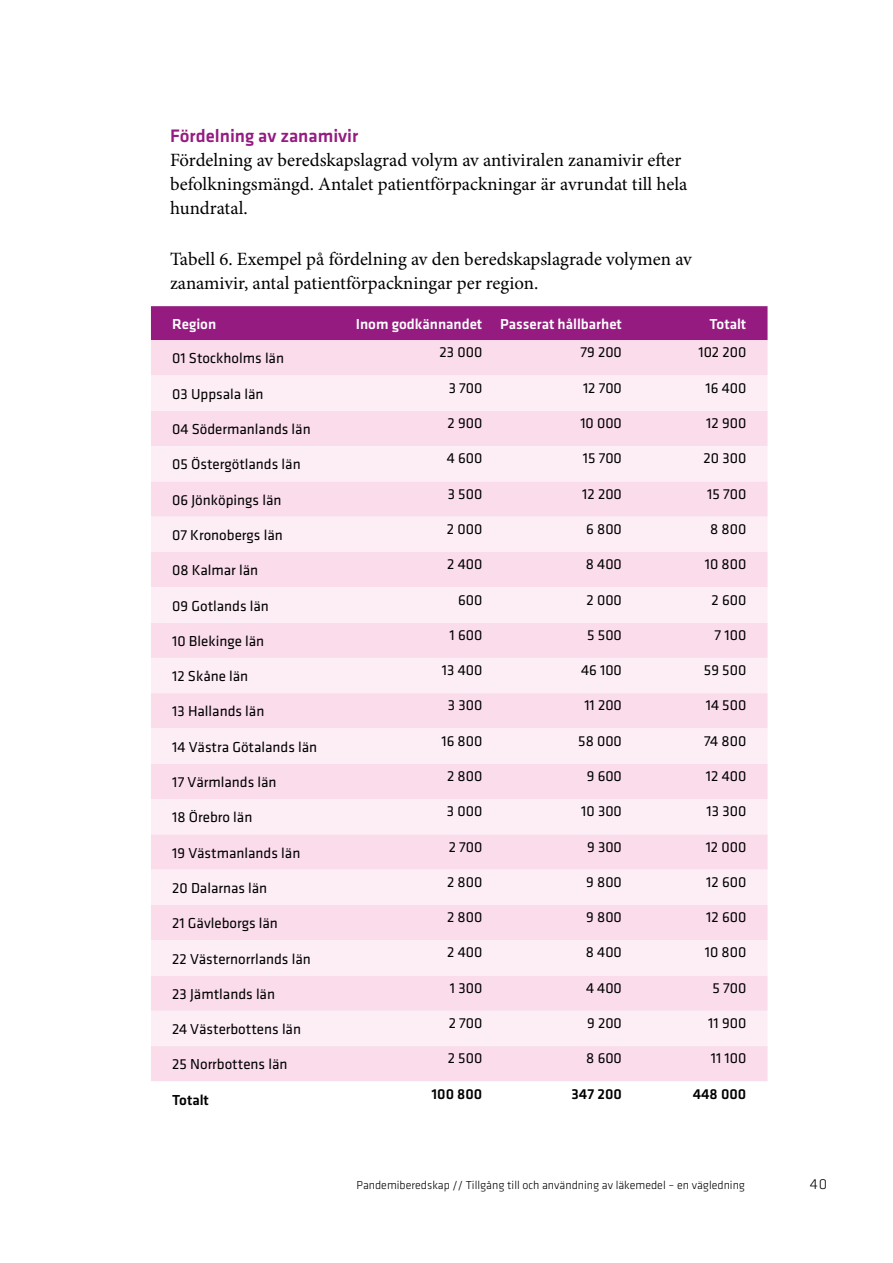
<style>
.page{position:relative;width:893px;height:1263px;background:#fff}
.page>*{position:absolute;margin:0;border:0;box-sizing:border-box;transform-origin:0 0}
.Brödtext{font:18.75px/24px "Minion Pro";color:#000}
.Mellanrubrik{font:500 18.75px "Klavika";color:#951b81}
.Tabell_3_Fördelning{font:15px "Klavika";color:#000}
.Tabell_3_Fördelning-2{font:500 15px "Klavika";color:#fff}
.Tabell_3_Fördelning-3{font:500 15px "Klavika";color:#000}
.t1{font:300 15px "Klavika";color:#000}
.t2{font:300 12px "Klavika";color:#000}
</style>
<div class="page">
<div style="left:151px;top:306px;width:616px;height:34px;background:#951b81"></div>
<div style="left:151px;top:340px;width:616px;height:741px;background:#fadceb"></div>
<svg style="left:151px;top:375px;width:616px;height:671px;background:#fbe5f0"></svg>
<h2 class="Mellanrubrik" style="left:170px;top:123px;width:190px">Fördelning av zanamivir</h2>
<p class="Brödtext" style="left:170px;top:148px;width:519px">Fördelning av beredskapslagrad volym av antiviralen zanamivir efter befolkningsmängd. Antalet patientförpackningar är avrundat till hela hundratal.</p>
<p class="Brödtext" style="left:170px;top:247px;width:523px">Tabell 6. Exempel på fördelning av den beredskapslagrade volymen av zanamivir, antal patientförpackningar per region.</p>
<p class="Tabell_3_Fördelning-2" style="left:172px;top:314px;width:46px">Region</p>
<p class="Tabell_3_Fördelning-2" style="left:356px;top:314px;width:128px">Inom godkännandet</p>
<p class="Tabell_3_Fördelning-2" style="left:500px;top:314px;width:123px">Passerat hållbarhet</p>
<p class="Tabell_3_Fördelning-2" style="left:709px;top:314px;width:38px">Totalt</p>
<p class="Tabell_3_Fördelning" style="left:172px;top:349px;width:113px">01 Stockholms län</p>
<p class="Tabell_3_Fördelning" style="left:440px;top:343px;width:44px">23 000</p>
<p class="Tabell_3_Fördelning" style="left:581px;top:343px;width:43px">79 200</p>
<p class="Tabell_3_Fördelning" style="left:698px;top:343px;width:49px">102 200</p>
<p class="Tabell_3_Fördelning" style="left:172px;top:384px;width:93px">03 Uppsala län</p>
<p class="Tabell_3_Fördelning" style="left:172px;top:419px;width:140px">04 Södermanlands län</p>
<p class="Tabell_3_Fördelning" style="left:449px;top:378px;width:35px">3 700</p>
<p class="Tabell_3_Fördelning" style="left:583px;top:378px;width:40px">12 700</p>
<p class="Tabell_3_Fördelning" style="left:705px;top:378px;width:42px">16 400</p>
<p class="Tabell_3_Fördelning" style="left:448px;top:413px;width:36px">2 900</p>
<p class="Tabell_3_Fördelning" style="left:580px;top:413px;width:43px">10 000</p>
<p class="Tabell_3_Fördelning" style="left:706px;top:413px;width:42px">12 900</p>
<p class="Tabell_3_Fördelning" style="left:172px;top:455px;width:130px">05 Östergötlands län</p>
<p class="Tabell_3_Fördelning" style="left:447px;top:449px;width:37px">4 600</p>
<p class="Tabell_3_Fördelning" style="left:583px;top:449px;width:40px">15 700</p>
<p class="Tabell_3_Fördelning" style="left:704px;top:449px;width:44px">20 300</p>
<p class="Tabell_3_Fördelning" style="left:172px;top:490px;width:111px">06 Jönköpings län</p>
<p class="Tabell_3_Fördelning" style="left:448px;top:484px;width:36px">3 500</p>
<p class="Tabell_3_Fördelning" style="left:582px;top:484px;width:41px">12 200</p>
<p class="Tabell_3_Fördelning" style="left:707px;top:484px;width:40px">15 700</p>
<p class="Tabell_3_Fördelning" style="left:172px;top:525px;width:112px">07 Kronobergs län</p>
<p class="Tabell_3_Fördelning" style="left:447px;top:519px;width:37px">2 000</p>
<p class="Tabell_3_Fördelning" style="left:586px;top:519px;width:37px">6 800</p>
<p class="Tabell_3_Fördelning" style="left:710px;top:519px;width:38px">8 800</p>
<p class="Tabell_3_Fördelning" style="left:172px;top:560px;width:87px">08 Kalmar län</p>
<p class="Tabell_3_Fördelning" style="left:447px;top:554px;width:37px">2 400</p>
<p class="Tabell_3_Fördelning" style="left:586px;top:554px;width:37px">8 400</p>
<p class="Tabell_3_Fördelning" style="left:705px;top:554px;width:43px">10 800</p>
<p class="Tabell_3_Fördelning" style="left:172px;top:596px;width:98px">09 Gotlands län</p>
<p class="Tabell_3_Fördelning" style="left:458px;top:590px;width:26px">600</p>
<p class="Tabell_3_Fördelning" style="left:587px;top:590px;width:37px">2 000</p>
<p class="Tabell_3_Fördelning" style="left:711px;top:590px;width:36px">2 600</p>
<p class="Tabell_3_Fördelning" style="left:172px;top:631px;width:93px">10 Blekinge län</p>
<p class="Tabell_3_Fördelning" style="left:450px;top:625px;width:34px">1 600</p>
<p class="Tabell_3_Fördelning" style="left:587px;top:625px;width:36px">5 500</p>
<p class="Tabell_3_Fördelning" style="left:715px;top:625px;width:33px">7 100</p>
<p class="Tabell_3_Fördelning" style="left:172px;top:666px;width:78px">12 Skåne län</p>
<p class="Tabell_3_Fördelning" style="left:442px;top:660px;width:42px">13 400</p>
<p class="Tabell_3_Fördelning" style="left:581px;top:660px;width:42px">46 100</p>
<p class="Tabell_3_Fördelning" style="left:704px;top:660px;width:44px">59 500</p>
<p class="Tabell_3_Fördelning" style="left:172px;top:702px;width:94px">13 Hallands län</p>
<p class="Tabell_3_Fördelning" style="left:448px;top:696px;width:36px">3 300</p>
<p class="Tabell_3_Fördelning" style="left:584px;top:696px;width:39px">11 200</p>
<p class="Tabell_3_Fördelning" style="left:706px;top:696px;width:42px">14 500</p>
<p class="Tabell_3_Fördelning" style="left:172px;top:737px;width:147px">14 Västra Götalands län</p>
<p class="Tabell_3_Fördelning" style="left:441px;top:731px;width:42px">16 800</p>
<p class="Tabell_3_Fördelning" style="left:578px;top:731px;width:45px">58 000</p>
<p class="Tabell_3_Fördelning" style="left:704px;top:731px;width:44px">74 800</p>
<p class="Tabell_3_Fördelning" style="left:172px;top:772px;width:106px">17 Värmlands län</p>
<p class="Tabell_3_Fördelning" style="left:447px;top:766px;width:37px">2 800</p>
<p class="Tabell_3_Fördelning" style="left:587px;top:766px;width:37px">9 600</p>
<p class="Tabell_3_Fördelning" style="left:706px;top:766px;width:42px">12 400</p>
<p class="Tabell_3_Fördelning" style="left:172px;top:807px;width:82px">18 Örebro län</p>
<p class="Tabell_3_Fördelning" style="left:447px;top:801px;width:37px">3 000</p>
<p class="Tabell_3_Fördelning" style="left:581px;top:801px;width:42px">10 300</p>
<p class="Tabell_3_Fördelning" style="left:707px;top:801px;width:41px">13 300</p>
<p class="Tabell_3_Fördelning" style="left:172px;top:843px;width:130px">19 Västmanlands län</p>
<p class="Tabell_3_Fördelning" style="left:449px;top:837px;width:35px">2 700</p>
<p class="Tabell_3_Fördelning" style="left:587px;top:837px;width:36px">9 300</p>
<p class="Tabell_3_Fördelning" style="left:706px;top:837px;width:42px">12 000</p>
<p class="Tabell_3_Fördelning" style="left:172px;top:878px;width:97px">20 Dalarnas län</p>
<p class="Tabell_3_Fördelning" style="left:447px;top:872px;width:37px">2 800</p>
<p class="Tabell_3_Fördelning" style="left:586px;top:872px;width:37px">9 800</p>
<p class="Tabell_3_Fördelning" style="left:706px;top:872px;width:42px">12 600</p>
<p class="Tabell_3_Fördelning" style="left:172px;top:913px;width:107px">21 Gävleborgs län</p>
<p class="Tabell_3_Fördelning" style="left:447px;top:907px;width:37px">2 800</p>
<p class="Tabell_3_Fördelning" style="left:586px;top:907px;width:37px">9 800</p>
<p class="Tabell_3_Fördelning" style="left:706px;top:907px;width:42px">12 600</p>
<p class="Tabell_3_Fördelning" style="left:172px;top:949px;width:140px">22 Västernorrlands län</p>
<p class="Tabell_3_Fördelning" style="left:447px;top:943px;width:37px">2 400</p>
<p class="Tabell_3_Fördelning" style="left:586px;top:943px;width:37px">8 400</p>
<p class="Tabell_3_Fördelning" style="left:705px;top:943px;width:43px">10 800</p>
<p class="Tabell_3_Fördelning" style="left:172px;top:984px;width:104px">23 Jämtlands län</p>
<p class="Tabell_3_Fördelning" style="left:450px;top:978px;width:34px">1 300</p>
<p class="Tabell_3_Fördelning" style="left:586px;top:978px;width:37px">4 400</p>
<p class="Tabell_3_Fördelning" style="left:712px;top:978px;width:35px">5 700</p>
<p class="Tabell_3_Fördelning" style="left:172px;top:1019px;width:130px">24 Västerbottens län</p>
<p class="Tabell_3_Fördelning" style="left:449px;top:1013px;width:35px">2 700</p>
<p class="Tabell_3_Fördelning" style="left:587px;top:1013px;width:36px">9 200</p>
<p class="Tabell_3_Fördelning" style="left:708px;top:1013px;width:39px">11 900</p>
<p class="Tabell_3_Fördelning" style="left:172px;top:1054px;width:117px">25 Norrbottens län</p>
<p class="Tabell_3_Fördelning" style="left:448px;top:1048px;width:36px">2 500</p>
<p class="Tabell_3_Fördelning" style="left:586px;top:1048px;width:37px">8 600</p>
<p class="Tabell_3_Fördelning" style="left:711px;top:1048px;width:37px">11 100</p>
<p class="Tabell_3_Fördelning-3" style="left:172px;top:1089px;width:38px">Totalt</p>
<p class="Tabell_3_Fördelning-3" style="left:431px;top:1083px;width:52px">100 800</p>
<p class="Tabell_3_Fördelning-3" style="left:571px;top:1083px;width:52px">347 200</p>
<p class="Tabell_3_Fördelning-3" style="left:693px;top:1083px;width:55px">448 000</p>
<p class="t2" style="left:357px;top:1177px;width:390px">Pandemiberedskap // Tillgång till och användning av läkemedel – en vägledning</p>
<p class="t1" style="left:810px;top:1175px;width:19px">40</p>
</div>
